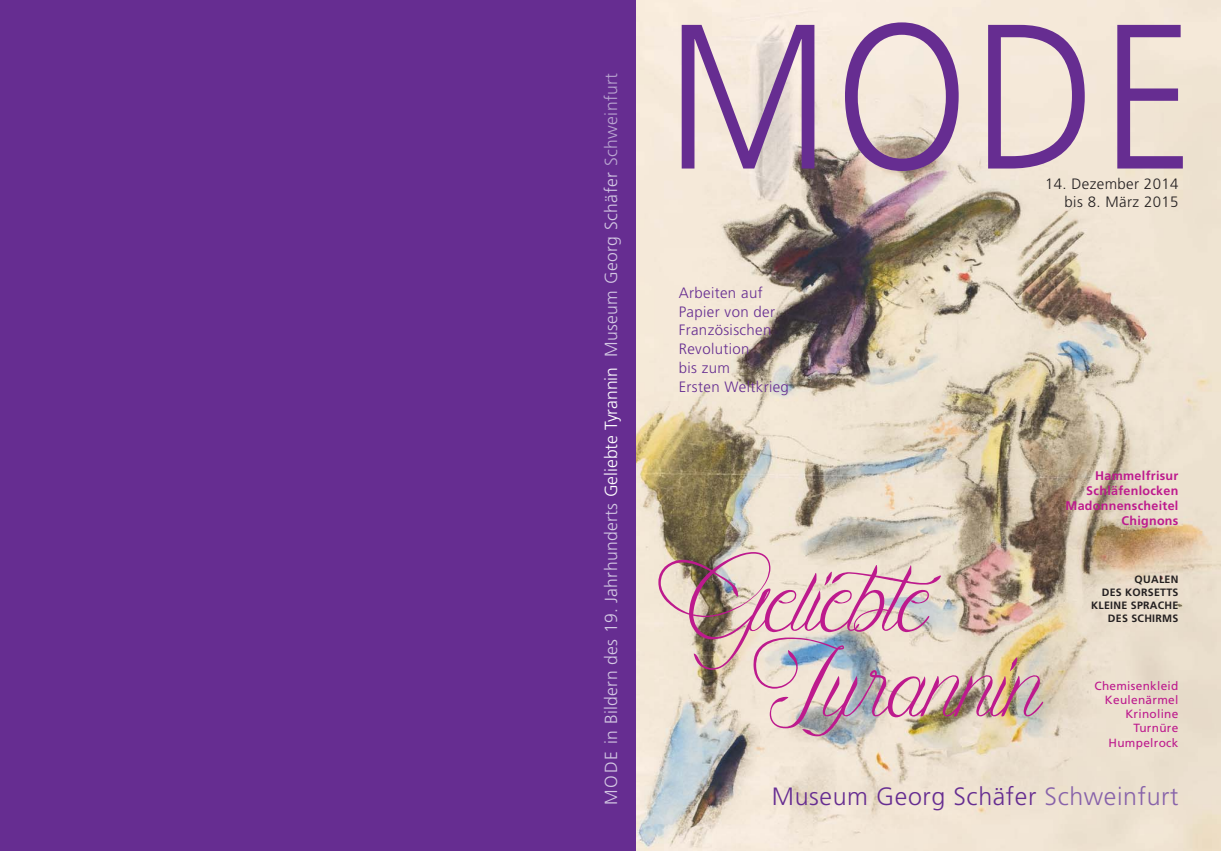
<style>
.page{position:relative;width:1221px;height:851px;background:#fff}
.page>*{position:absolute;margin:0;border:0;box-sizing:border-box;transform-origin:0 0}
.t1{font:300 205.62px "Frutiger";color:#662d91;scale:.9 1}
.t2{font:199.38px "Mademoiselle Camille L";color:#bd1a8d}
.t3{font:300 25px "Frutiger";letter-spacing:.025em;color:#662d91}
.t4{font:300 17.5px "Frutiger";letter-spacing:.02em;color:#d3c8e3}
.t5{font:300 15px/18.8px "Frutiger";letter-spacing:.025em;color:#662d91}
.t6{font:300 15px/18px "Frutiger";letter-spacing:.025em;color:#231f20;text-align:right}
.t7{font:700 12.5px/15px "Frutiger";letter-spacing:.025em;color:#bd1a8d;text-align:right}
.t8{font:11.88px/14.2px "Frutiger";letter-spacing:.025em;color:#bd1a8d;text-align:right}
.t9{font:700 10.62px/12.8px "Frutiger";letter-spacing:.025em;color:#231f20;text-align:right}
.s1{color:#fff}
.s2{color:#b9a5d0}
.s3{color:#8863aa}
</style>
<div class="page">
<div style="left:0;top:0;width:1221px;height:850px;background:#662d91"></div>
<img style="left:636px;top:0;width:585px;height:850px">
<p class="t4" style="left:604px;top:804px;width:733px;rotate:-90deg">MODE in Bildern des 19. Jahrhunderts <span class="s1">Geliebte Tyrannin</span> Museum Georg Schäfer <span class="s2">Schweinfurt</span></p>
<h1 class="t1" style="left:666px;top:14px;width:588px">MODE</h1>
<p class="t5" style="left:679px;top:284px;width:112px">Arbeiten auf<br>Papier von der<br>Französischen<br>Revolution<br>bis zum<br>Ersten Weltkrieg</p>
<p class="t6" style="left:1045px;top:175px;width:135px">14. Dezember 2014 bis 8. März 2015</p>
<p class="t7" style="left:1065px;top:468px;width:114px">Hammelfrisur<br>Schläfenlocken<br>Madonnenscheitel<br>Chignons</p>
<h2 class="t2" style="left:655px;top:445px;width:274px">Geliebte</h2>
<h2 class="t2" style="left:752px;top:530px;width:291px">Tyrannin</h2>
<p class="t9" style="left:1091px;top:574px;width:89px">QUALEN<br>DES KORSETTS<br>KLEINE SPRACHE<br>DES SCHIRMS</p>
<p class="t8" style="left:1094px;top:679px;width:85px">Chemisenkleid<br>Keulenärmel<br>Krinoline<br>Turnüre<br>Humpelrock</p>
<h3 class="t3" style="left:772px;top:785px;width:408px">Museum Georg Schäfer <span class="s3">Schweinfurt</span></h3>
</div>
